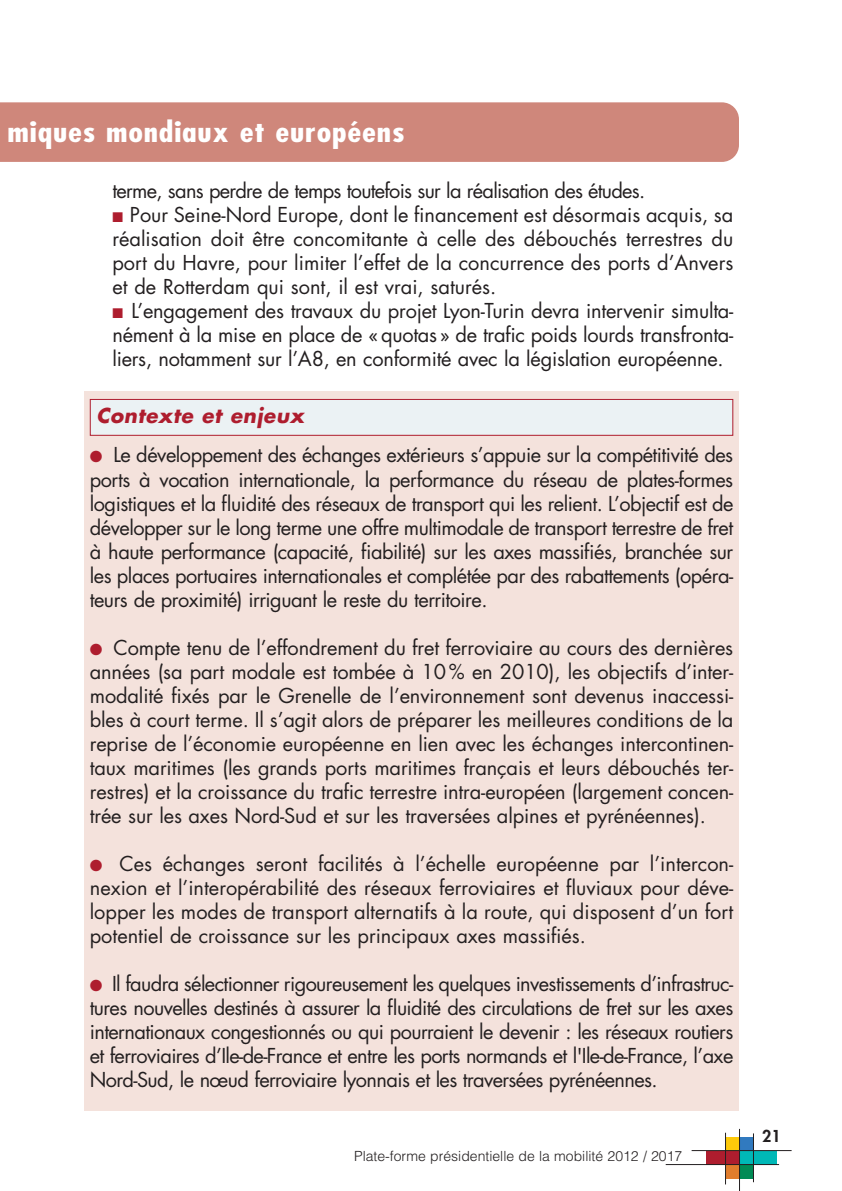
<style>
.page{position:relative;width:842px;height:1191px;background:#fff}
.page>*{position:absolute;margin:0;border:0;box-sizing:border-box;transform-origin:0 0}
.t1{font:700 condensed 28px "Futura";letter-spacing:.025em;color:#fff;scale:1.2 1}
.t2{font:20px/24px "Futura";letter-spacing:-.01em;color:#231f20;text-align:justify}
.t3{font:20px "Futura";letter-spacing:-.035em;color:#231f20}
.t4{font:italic 700 20px "Futura";color:#ae1d2e}
.t5{font:800 16px "Futura";color:#231f20}
.t6{font:300 14px "Helvetica";color:#231f20}
.s1{color:#ae1d2e}
</style>
<div class="page">
<div style="left:739px;top:1136px;width:14px;height:14px;background:#317abf"></div>
<div style="left:725px;top:1136px;width:14px;height:14px;background:#feca0a"></div>
<div style="left:739px;top:1150px;width:38px;height:14px;background:#00b8b7"></div>
<div style="left:706px;top:1150px;width:33px;height:14px;background:#ae1d2e"></div>
<div style="left:725px;top:1164px;width:14px;height:14px;background:#e17d2d"></div>
<div style="left:739px;top:1164px;width:14px;height:14px;background:#008b55"></div>
<hr style="left:692px;top:1150px;width:100px;height:1px;background:#231f20">
<hr style="left:666px;top:1164px;width:113px;height:1px;background:#231f20">
<hr style="left:739px;top:1128px;width:1px;height:63px;background:#231f20">
<hr style="left:753px;top:1133px;width:1px;height:49px;background:#231f20">
<hr style="left:725px;top:1132px;width:1px;height:52px;background:#231f20">
<div style="left:0;top:102px;width:739px;height:60px;background:#cf877b"></div>
<div style="left:84px;top:390px;width:655px;height:720px;background:#f4e2dc"></div>
<div style="left:90px;top:399px;width:643px;height:36px;background:#ebf2f4"></div>
<div style="left:90px;top:399px;width:643px;height:37px;border:1px solid #ae1d2e"></div>
<h1 class="t1" style="left:8px;top:119px;width:332px">miques mondiaux et européens</h1>
<p class="t3" style="left:112px;top:182px;width:534px">terme, sans perdre de temps toutefois sur la réalisation des études.</p>
<p class="t2" style="left:112px;top:205px;width:622px"><span class="s1">■</span> Pour Seine-Nord Europe, dont le financement est désormais acquis, sa réalisation doit être concomitante à celle des débouchés terrestres du port du Havre, pour limiter l’effet de la concurrence des ports d’Anvers et de Rotterdam qui sont, il est vrai, saturés.</p>
<p class="t2" style="left:112px;top:301px;width:622px"><span class="s1">■</span> L’engagement des travaux du projet Lyon-Turin devra intervenir simulta&shy;nément à la mise en place de «quotas» de trafic poids lourds transfronta&shy;liers, notamment sur l’A8, en conformité avec la législation européenne.</p>
<p class="t4" style="left:96px;top:406px;width:212px">Contexte et enjeux</p>
<p class="t2" style="left:90px;top:445px;width:645px"><span class="s1">●</span> Le développement des échanges extérieurs s’appuie sur la compétitivité des ports à vocation internationale, la performance du réseau de plates-formes logistiques et la fluidité des réseaux de transport qui les relient. L’objectif est de développer sur le long terme une offre multimodale de transport terrestre de fret à haute performance (capacité, fiabilité) sur les axes massifiés, branchée sur les places portuaires internationales et complétée par des rabattements (opéra&shy;teurs de proximité) irriguant le reste du territoire.</p>
<p class="t2" style="left:90px;top:637px;width:645px"><span class="s1">●</span> Compte tenu de l’effondrement du fret ferroviaire au cours des dernières années (sa part modale est tombée à 10% en 2010), les objectifs d’inter&shy;modalité fixés par le Grenelle de l’environnement sont devenus inaccessi&shy;bles à court terme. Il s’agit alors de préparer les meilleures conditions de la reprise de l’économie européenne en lien avec les échanges intercontinen&shy;taux maritimes (les grands ports maritimes français et leurs débouchés ter&shy;restres) et la croissance du trafic terrestre intra-européen (largement concen&shy;trée sur les axes Nord-Sud et sur les traversées alpines et pyrénéennes).</p>
<p class="t2" style="left:90px;top:853px;width:645px"><span class="s1">●</span> Ces échanges seront facilités à l’échelle européenne par l’intercon&shy;nexion et l’interopérabilité des réseaux ferroviaires et fluviaux pour déve&shy;lopper les modes de transport alternatifs à la route, qui disposent d’un fort potentiel de croissance sur les principaux axes massifiés.</p>
<p class="t2" style="left:90px;top:973px;width:645px"><span class="s1">●</span> Il faudra sélectionner rigoureusement les quelques investissements d’infrastruc&shy;tures nouvelles destinés à assurer la fluidité des circulations de fret sur les axes internationaux congestionnés ou qui pourraient le devenir : les réseaux routiers et ferroviaires d’Ile-de-France et entre les ports normands et l'Ile-de-France, l’axe Nord-Sud, le nœud ferroviaire lyonnais et les traversées pyrénéennes.</p>
<p class="t6" style="left:354px;top:1150px;width:330px">Plate-forme présidentielle de la mobilité 2012 / 2017</p>
<p class="t5" style="left:762px;top:1128px;width:20px">21</p>
</div>
